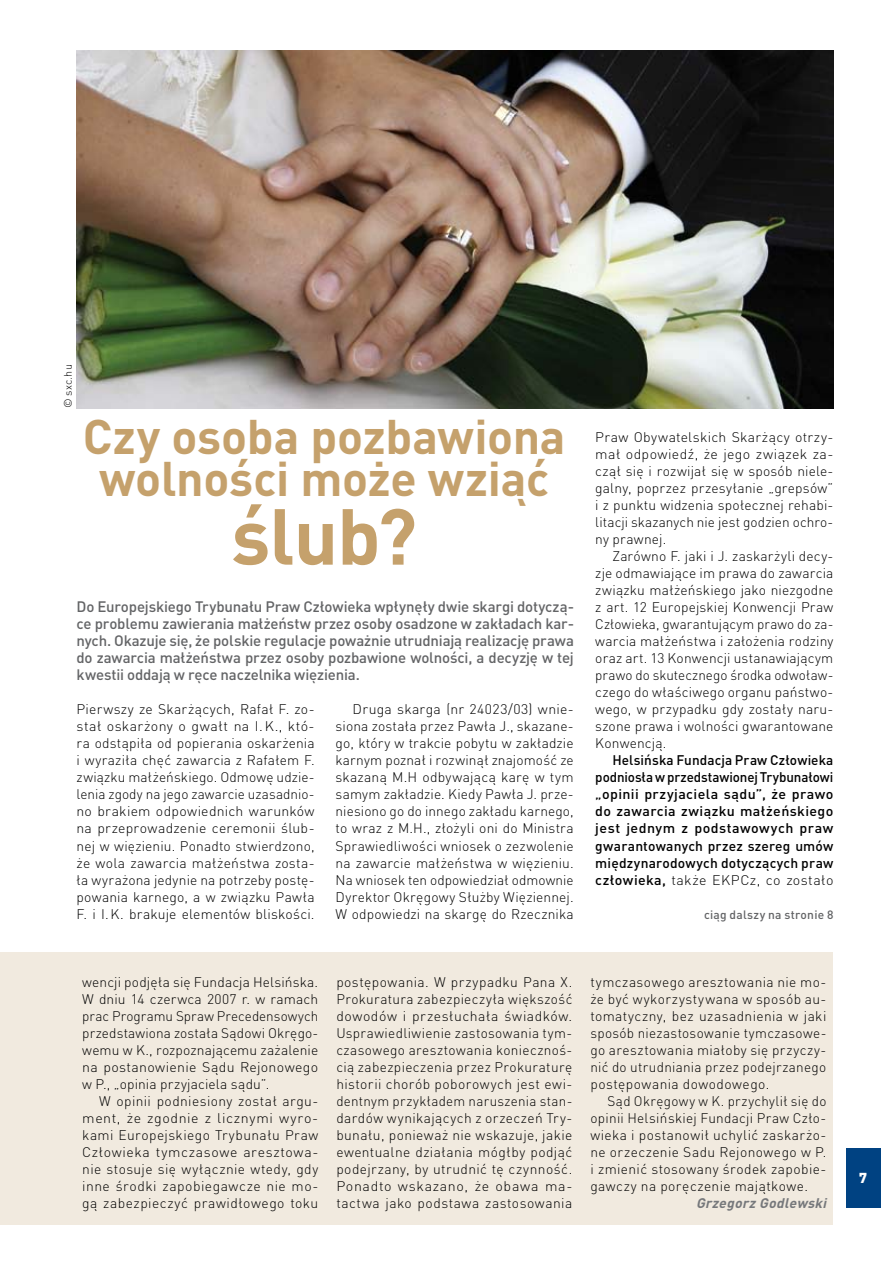
<style>
.page{position:relative;width:893px;height:1263px;background:#fff}
.page>*{position:absolute;margin:0;border:0;box-sizing:border-box;transform-origin:0 0}
.t1{font:700 78px "DIN Festival";color:#c5a16c}
.t2{font:700 48px/42px "DIN Festival";letter-spacing:-.005em;color:#c5a16c;text-align:center}
.t3{font:500 15px/17px "DIN Festival";letter-spacing:-.01em;color:#636466;text-align:justify}
.t4{font:300 13.8px/17px "DIN Festival";letter-spacing:.025em;color:#000;text-align:justify}
.t5{font:500 13.8px/17px "DIN Festival";letter-spacing:.015em;color:#000;text-align:justify}
.t6{font:italic 700 13.8px "DIN Festival";color:#76787b}
.t7{font:500 12px "DIN Festival";letter-spacing:.02em;color:#636466}
.t8{font:300 10.8px "DIN Festival";color:#000}
.s1{font-weight:300}
</style>
<div class="page">
<div style="left:0;top:952px;width:833px;height:273px;background:#f1eadf"></div>
<img style="left:77px;top:50px;width:756px;height:358px">
<div style="left:846px;top:1148px;width:34px;height:60px;background:#004282"></div>
<p class="t8" style="left:61px;top:408px;width:45px;rotate:-90deg">© sxc.hu</p>
<h2 class="t2" style="left:83px;top:413px;width:484px">Czy osoba pozbawiona wolności może wziąć</h2>
<h1 class="t1" style="left:231px;top:485px;width:187px">ślub?</h1>
<p class="t3" style="left:77px;top:598px;width:499px">Do Europejskiego Trybunału Praw Człowieka wpłynęły dwie skargi dotyczą&shy;ce problemu zawierania małżeństw przez osoby osadzone w zakładach kar&shy;nych. Okazuje się, że polskie regulacje poważnie utrudniają realizację prawa do zawarcia małżeństwa przez osoby pozbawione wolności, a decyzję w tej kwestii oddają w ręce naczelnika więzienia.</p>
<p class="t4" style="left:77px;top:701px;width:240px">Pierwszy ze Skarżących, Rafał F. zo&shy;stał oskarżony o gwałt na I.K., któ&shy;ra odstąpiła od popierania oskarżenia i wyraziła chęć zawarcia z Rafałem F. związku małżeńskiego. Odmowę udzie&shy;lenia zgody na jego zawarcie uzasadnio&shy;no brakiem odpowiednich warunków na przeprowadzenie ceremonii ślub&shy;nej w więzieniu. Ponadto stwierdzono, że wola zawarcia małżeństwa zosta&shy;ła wyrażona jedynie na potrzeby postę&shy;powania karnego, a w związku Pawła F. i I.K. brakuje elementów bliskości.</p>
<p class="t4" style="left:336px;top:701px;width:240px;text-indent:17px">Druga skarga (nr 24023/03) wnie&shy;siona została przez Pawła J., skazane&shy;go, który w trakcie pobytu w zakładzie karnym poznał i rozwinął znajomość ze skazaną M.H odbywającą karę w tym samym zakładzie. Kiedy Pawła J. prze&shy;niesiono go do innego zakładu karnego, to wraz z M.H., złożyli oni do Ministra Sprawiedliwości wniosek o zezwolenie na zawarcie małżeństwa w więzieniu.<br>Na wniosek ten odpowiedział odmownie Dyrektor Okręgowy Służby Więziennej.<br>W odpowiedzi na skargę do Rzecznika</p>
<p class="t4" style="left:595px;top:429px;width:240px">Praw Obywatelskich Skarżący otrzy&shy;mał odpowiedź, że jego związek za&shy;czął się i rozwijał się w sposób niele&shy;galny, poprzez przesyłanie „grepsów” i z punktu widzenia społecznej rehabi&shy;litacji skazanych nie jest godzien ochro&shy;ny prawnej.</p>
<p class="t4" style="left:595px;top:548px;width:240px;text-indent:17px">Zarówno F. jaki i J. zaskarżyli decy&shy;zje odmawiające im prawa do zawarcia związku małżeńskiego jako niezgodne z art. 12 Europejskiej Konwencji Praw Człowieka, gwarantującym prawo do za&shy;warcia małżeństwa i założenia rodziny oraz art. 13 Konwencji ustanawiającym prawo do skutecznego środka odwoław&shy;czego do właściwego organu państwo&shy;wego, w przypadku gdy zostały naru&shy;szone prawa i wolności gwarantowane Konwencją.</p>
<p class="t5" style="left:595px;top:751px;width:240px;text-indent:17px">Helsińska Fundacja Praw Człowieka podniosła w przedstawionej Trybunałowi „opinii przyjaciela sądu”, że prawo do zawarcia związku małżeńskiego jest jednym z podstawowych praw gwarantowanych przez szereg umów międzynarodowych dotyczących praw człowieka, <span class="s1">także EKPCz, co zostało</span></p>
<p class="t7" style="left:704px;top:906px;width:131px">ciąg dalszy na stronie 8</p>
<p class="t4" style="left:82px;top:973px;width:238px">wencji podjęła się Fundacja Helsińska.<br>W dniu 14 czerwca 2007 r. w ramach prac Programu Spraw Precedensowych przedstawiona została Sądowi Okręgo&shy;wemu w K., rozpoznającemu zażalenie na postanowienie Sądu Rejonowego w P., „opinia przyjaciela sądu”.</p>
<p class="t4" style="left:82px;top:1092px;width:238px;text-indent:17px">W opinii podniesiony został argu&shy;ment, że zgodnie z licznymi wyro&shy;kami Europejskiego Trybunału Praw Człowieka tymczasowe aresztowa&shy;nie stosuje się wyłącznie wtedy, gdy inne środki zapobiegawcze nie mo&shy;gą zabezpieczyć prawidłowego toku</p>
<p class="t4" style="left:336px;top:973px;width:238px">postępowania. W przypadku Pana X.<br>Prokuratura zabezpieczyła większość dowodów i przesłuchała świadków.<br>Usprawiedliwienie zastosowania tym&shy;czasowego aresztowania koniecznoś&shy;cią zabezpieczenia przez Prokuraturę historii chorób poborowych jest ewi&shy;dentnym przykładem naruszenia stan&shy;dardów wynikających z orzeczeń Try&shy;bunału, ponieważ nie wskazuje, jakie ewentualne działania mógłby podjąć podejrzany, by utrudnić tę czynność.<br>Ponadto wskazano, że obawa ma&shy;tactwa jako podstawa zastosowania</p>
<p class="t4" style="left:590px;top:973px;width:238px">tymczasowego aresztowania nie mo&shy;że być wykorzystywana w sposób au&shy;tomatyczny, bez uzasadnienia w jaki sposób niezastosowanie tymczasowe&shy;go aresztowania miałoby się przyczy&shy;nić do utrudniania przez podejrzanego postępowania dowodowego.</p>
<p class="t4" style="left:590px;top:1092px;width:238px;text-indent:17px">Sąd Okręgowy w K. przychylił się do opinii Helsińskiej Fundacji Praw Czło&shy;wieka i postanowił uchylić zaskarżo&shy;ne orzeczenie Sadu Rejonowego w P. i zmienić stosowany środek zapobie&shy;gawczy na poręczenie majątkowe.</p>
<p class="t6" style="left:696px;top:1194px;width:136px">Grzegorz Godlewski</p>
</div>
